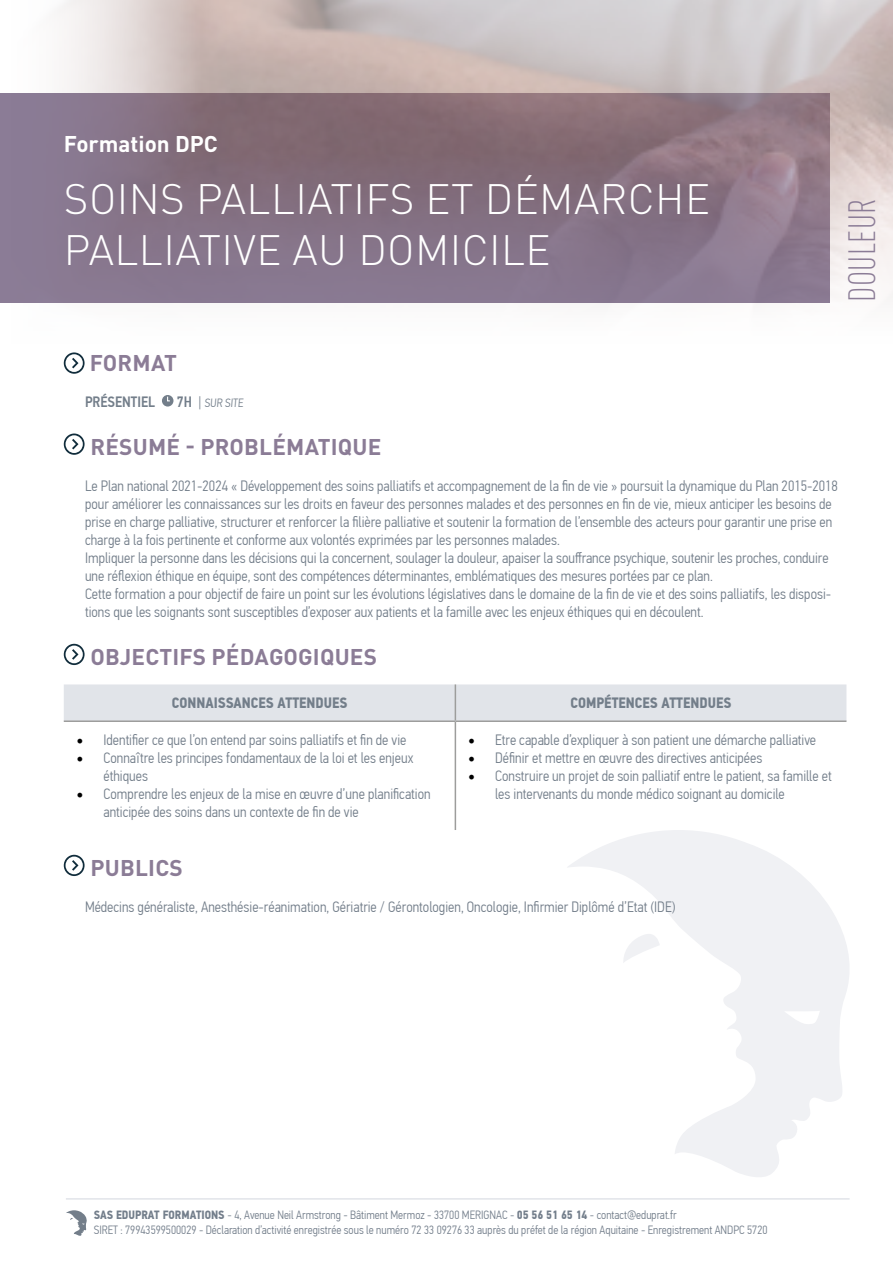
<style>
.page{position:relative;width:893px;height:1263px;background:#fff}
.page>*{position:absolute;margin:0;border:0;box-sizing:border-box;transform-origin:0 0}
.t1{font:300 42px/50.4px "DINOT";letter-spacing:.01em;color:#fff}
.t2{font:300 condensed 37.5px "DINOT";letter-spacing:.01em;color:#8b7c96}
.t3{font:700 22.5px "DINOT";letter-spacing:.01em;color:#8b7c96}
.t4{font:700 22.5px "DINOT";color:#fff}
.t5{font:300 15px/18px "PF Din Text Cond Pro";color:#737e8a}
.t6{font:700 15px "PF Din Text Cond Pro";color:#737e8a}
.t7{font:500 15px "PF Din Text Cond Pro";color:#737e8a}
.t8{font:300 12px/14.4px "PF Din Text Cond Pro";color:#737e8b}
.t9{font:300 12px "PF Din Text Cond Pro";color:#737e8a}
.s1{font-weight:500;font-size:15px}
.s2{font-size:15px}
.s3{font-family:"Minion Pro";font-weight:400;font-size:18px;color:#000}
.s4{font-weight:700}
</style>
<div class="page">
<hr style="left:66px;top:1198px;width:784px;height:1px;background:#e1e4e9">
<svg style="left:66px;top:1210px;width:21px;height:26px"></svg>
<svg style="left:568px;top:830px;width:281px;height:347px"></svg>
<img style="left:0;top:0;width:893px;height:365px">
<svg style="left:64px;top:352px;width:21px;height:22px"></svg>
<div style="left:162px;top:395px;width:11px;height:11px;background:#737e8a;border-radius:50%"></div>
<svg style="left:167px;top:396px;width:3px;height:6px"></svg>
<svg style="left:64px;top:433px;width:21px;height:22px"></svg>
<svg style="left:64px;top:644px;width:21px;height:21px"></svg>
<svg style="left:64px;top:855px;width:21px;height:21px"></svg>
<div style="left:64px;top:684px;width:782px;height:36px;background:#e1e4e9"></div>
<hr style="left:455px;top:684px;width:1px;height:36px;background:#9d9d9c">
<hr style="left:64px;top:720px;width:391px;height:2px;background:#9d9d9c">
<hr style="left:455px;top:720px;width:391px;height:2px;background:#9d9d9c">
<hr style="left:455px;top:722px;width:1px;height:108px;background:#9d9d9c">
<h3 class="t4" style="left:64px;top:129px;width:156px">Formation DPC</h3>
<h1 class="t1" style="left:64px;top:174px;width:648px">SOINS PALLIATIFS ET DÉMARCHE<br>PALLIATIVE AU DOMICILE</h1>
<h2 class="t2" style="left:840px;top:302px;width:105px;rotate:-90deg">DOULEUR</h2>
<h3 class="t3" style="left:90px;top:348px;width:89px">FORMAT</h3>
<p class="t7" style="left:85px;top:392px;width:72px">PRÉSENTIEL</p>
<p class="t9" style="left:177px;top:396px;width:69px"><span class="s1">7H</span> <span class="s2">|</span> SUR SITE</p>
<h3 class="t3" style="left:91px;top:432px;width:292px">RÉSUMÉ - PROBLÉMATIQUE</h3>
<p class="t5" style="left:85px;top:477px;width:754px">Le Plan national 2021-2024 « Développement des soins palliatifs et accompagnement de la fin de vie » poursuit la dynamique du Plan 2015-2018 pour améliorer les connaissances sur les droits en faveur des personnes malades et des personnes en fin de vie, mieux anticiper les besoins de prise en charge palliative, structurer et renforcer la filière palliative et soutenir la formation de l’ensemble des acteurs pour garantir une prise en charge à la fois pertinente et conforme aux volontés exprimées par les personnes malades.<br>Impliquer la personne dans les décisions qui la concernent, soulager la douleur, apaiser la souffrance psychique, soutenir les proches, conduire une réflexion éthique en équipe, sont des compétences déterminantes, emblématiques des mesures portées par ce plan.<br>Cette formation a pour objectif de faire un point sur les évolutions législatives dans le domaine de la fin de vie et des soins palliatifs, les disposi&shy;tions que les soignants sont susceptibles d’exposer aux patients et la famille avec les enjeux éthiques qui en découlent.</p>
<h3 class="t3" style="left:91px;top:642px;width:288px">OBJECTIFS PÉDAGOGIQUES</h3>
<p class="t6" style="left:172px;top:694px;width:177px">CONNAISSANCES ATTENDUES</p>
<p class="t6" style="left:571px;top:694px;width:162px">COMPÉTENCES ATTENDUES</p>
<p class="t5" style="left:77px;top:731px;width:331px"><span class="s3">•</span> Identifier ce que l’on entend par soins palliatifs et fin de vie</p>
<p class="t5" style="left:104px;top:749px;width:311px;text-indent:-27px"><span class="s3">•</span> Connaître les principes fondamentaux de la loi et les enjeux éthiques</p>
<p class="t5" style="left:104px;top:785px;width:329px;text-indent:-27px"><span class="s3">•</span> Comprendre les enjeux de la mise en œuvre d’une planification anticipée des soins dans un contexte de fin de vie</p>
<p class="t5" style="left:468px;top:731px;width:349px"><span class="s3">•</span> Etre capable d’expliquer à son patient une démarche palliative</p>
<p class="t5" style="left:468px;top:749px;width:296px"><span class="s3">•</span> Définir et mettre en œuvre des directives anticipées</p>
<p class="t5" style="left:495px;top:767px;width:338px;text-indent:-27px"><span class="s3">•</span> Construire un projet de soin palliatif entre le patient, sa famille et les intervenants du monde médico soignant au domicile</p>
<h3 class="t3" style="left:91px;top:853px;width:94px">PUBLICS</h3>
<p class="t5" style="left:85px;top:898px;width:592px">Médecins généraliste, Anesthésie-réanimation, Gériatrie / Gérontologien, Oncologie, Infirmier Diplômé d’Etat (IDE)</p>
<p class="t8" style="left:94px;top:1208px;width:675px"><span class="s4">SAS EDUPRAT FORMATIONS</span> - 4, Avenue Neil Armstrong - Bâtiment Mermoz - 33700 MERIGNAC - <span class="s4">05 56 51 65 14</span> - contact@eduprat.fr<br>SIRET : 79943599500029 - Déclaration d’activité enregistrée sous le numéro 72 33 09276 33 auprès du préfet de la région Aquitaine - Enregistrement ANDPC 5720</p>
</div>
